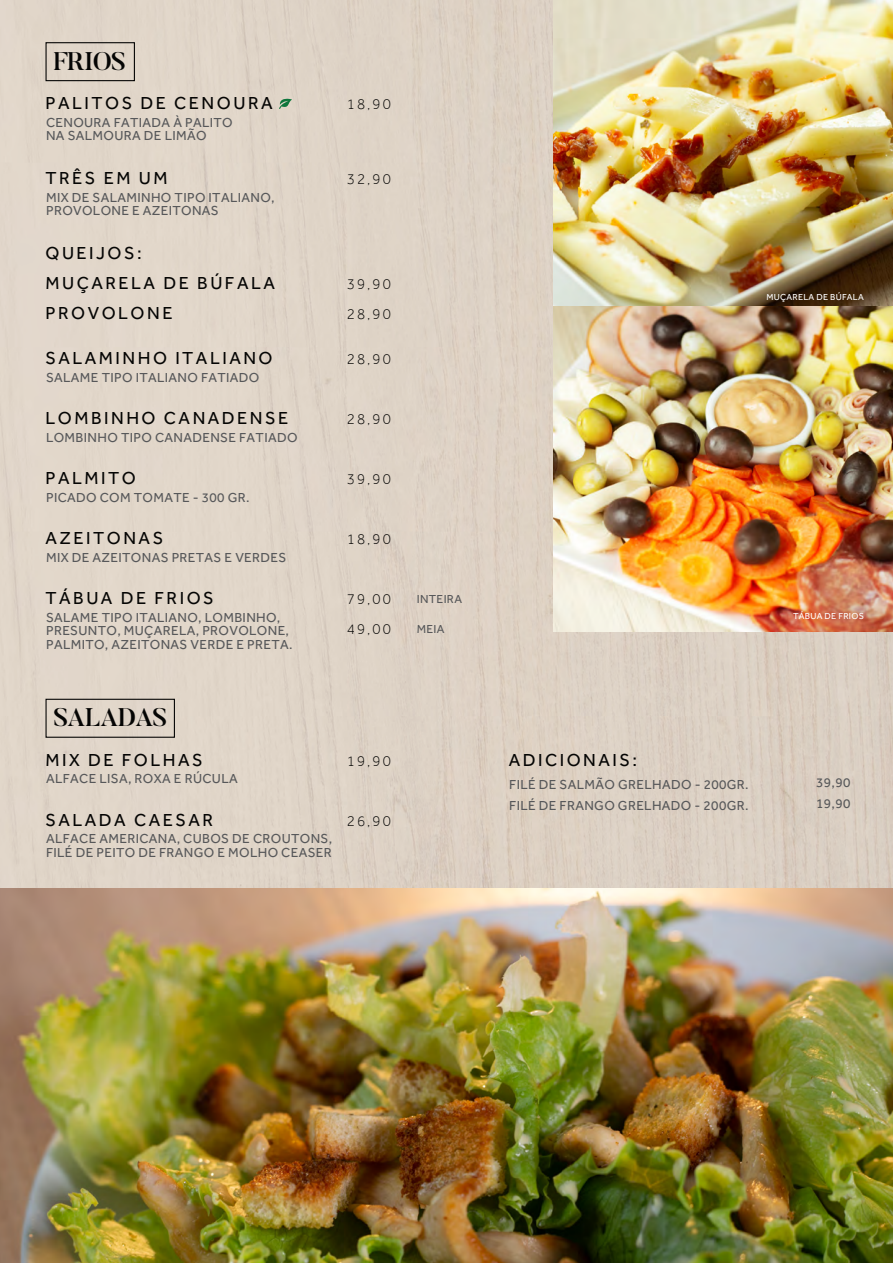
<style>
.page{position:relative;width:893px;height:1263px;background:#fff}
.page>*{position:absolute;margin:0;border:0;box-sizing:border-box;transform-origin:0 0}
.t1{font:500 25.35px "Butler";letter-spacing:-.025em;color:#050504}
.t2{font:18px "Effra";letter-spacing:.14em;color:#050504}
.t3{font:300 15px "Effra";letter-spacing:.14em;color:#050504}
.t4{font:13.5px/13.5px "Effra";letter-spacing:.025em;color:#57585a}
.t5{font:12px "Effra";letter-spacing:.025em;color:#57585a}
.t6{font:9px "Effra";letter-spacing:.025em;color:#fff}
</style>
<div class="page">
<div style="left:0;top:0;width:893px;height:889px;background:#dfd4c7"></div>
<div style="left:46px;top:42px;width:89px;height:39px;border:1px solid #050504"></div>
<div style="left:46px;top:699px;width:129px;height:39px;border:1px solid #050504"></div>
<svg style="left:279px;top:98px;width:14px;height:11px"></svg>
<img style="left:554px;top:0;width:339px;height:632px">
<img style="left:0;top:889px;width:893px;height:374px">
<h1 class="t1" style="left:53px;top:45px;width:74px">FRIOS</h1>
<h2 class="t2" style="left:45px;top:93px;width:229px">PALITOS DE CENOURA</h2>
<p class="t4" style="left:46px;top:115px;width:188px">CENOURA FATIADA À PALITO<br>NA SALMOURA DE LIMÃO</p>
<h2 class="t2" style="left:45px;top:168px;width:124px">TRÊS EM UM</h2>
<p class="t4" style="left:46px;top:190px;width:230px">MIX DE SALAMINHO TIPO ITALIANO,<br>PROVOLONE E AZEITONAS</p>
<h2 class="t2" style="left:45px;top:243px;width:98px">QUEIJOS:</h2>
<p class="t3" style="left:347px;top:96px;width:46px">18,90</p>
<p class="t3" style="left:347px;top:171px;width:46px">32,90</p>
<h2 class="t2" style="left:45px;top:273px;width:231px">MUÇARELA DE BÚFALA</h2>
<p class="t3" style="left:347px;top:276px;width:46px">39,90</p>
<h2 class="t2" style="left:45px;top:303px;width:129px">PROVOLONE</h2>
<p class="t3" style="left:347px;top:306px;width:46px">28,90</p>
<h2 class="t2" style="left:45px;top:348px;width:229px">SALAMINHO ITALIANO</h2>
<p class="t4" style="left:46px;top:370px;width:215px">SALAME TIPO ITALIANO FATIADO</p>
<p class="t3" style="left:347px;top:351px;width:46px">28,90</p>
<h2 class="t2" style="left:45px;top:408px;width:244px">LOMBINHO CANADENSE</h2>
<p class="t4" style="left:46px;top:430px;width:253px">LOMBINHO TIPO CANADENSE FATIADO</p>
<p class="t3" style="left:347px;top:411px;width:46px">28,90</p>
<h2 class="t2" style="left:45px;top:468px;width:92px">PALMITO</h2>
<p class="t4" style="left:46px;top:490px;width:205px">PICADO COM TOMATE - 300 GR.</p>
<p class="t3" style="left:347px;top:471px;width:46px">39,90</p>
<h2 class="t2" style="left:45px;top:528px;width:119px">AZEITONAS</h2>
<p class="t4" style="left:46px;top:550px;width:242px">MIX DE AZEITONAS PRETAS E VERDES</p>
<p class="t3" style="left:347px;top:531px;width:46px">18,90</p>
<h2 class="t2" style="left:45px;top:588px;width:170px">TÁBUA DE FRIOS</h2>
<p class="t4" style="left:46px;top:610px;width:248px">SALAME TIPO ITALIANO, LOMBINHO,<br>PRESUNTO, MUÇARELA, PROVOLONE,<br>PALMITO, AZEITONAS VERDE E PRETA.</p>
<p class="t3" style="left:347px;top:591px;width:46px">79,00</p>
<p class="t5" style="left:417px;top:592px;width:47px">INTEIRA</p>
<p class="t3" style="left:347px;top:621px;width:46px">49,00</p>
<p class="t5" style="left:417px;top:622px;width:29px">MEIA</p>
<h1 class="t1" style="left:53px;top:701px;width:116px">SALADAS</h1>
<h2 class="t2" style="left:45px;top:749px;width:159px">MIX DE FOLHAS</h2>
<p class="t4" style="left:46px;top:772px;width:193px">ALFACE LISA, ROXA E RÚCULA</p>
<h2 class="t2" style="left:45px;top:809px;width:169px">SALADA CAESAR</h2>
<p class="t4" style="left:46px;top:832px;width:288px">ALFACE AMERICANA, CUBOS DE CROUTONS,<br>FILÉ DE PEITO DE FRANGO E MOLHO CEASER</p>
<p class="t3" style="left:347px;top:753px;width:46px">19,90</p>
<p class="t3" style="left:347px;top:813px;width:46px">26,90</p>
<p class="t6" style="left:767px;top:292px;width:99px">MUÇARELA DE BÚFALA</p>
<p class="t6" style="left:793px;top:611px;width:72px">TÁBUA DE FRIOS</p>
<h2 class="t2" style="left:509px;top:749px;width:130px">ADICIONAIS:</h2>
<p class="t4" style="left:509px;top:778px;width:241px">FILÉ DE SALMÃO GRELHADO - 200GR.</p>
<p class="t4" style="left:816px;top:775px;width:36px">39,90</p>
<p class="t4" style="left:509px;top:799px;width:241px">FILÉ DE FRANGO GRELHADO - 200GR.</p>
<p class="t4" style="left:816px;top:796px;width:36px">19,90</p>
</div>
